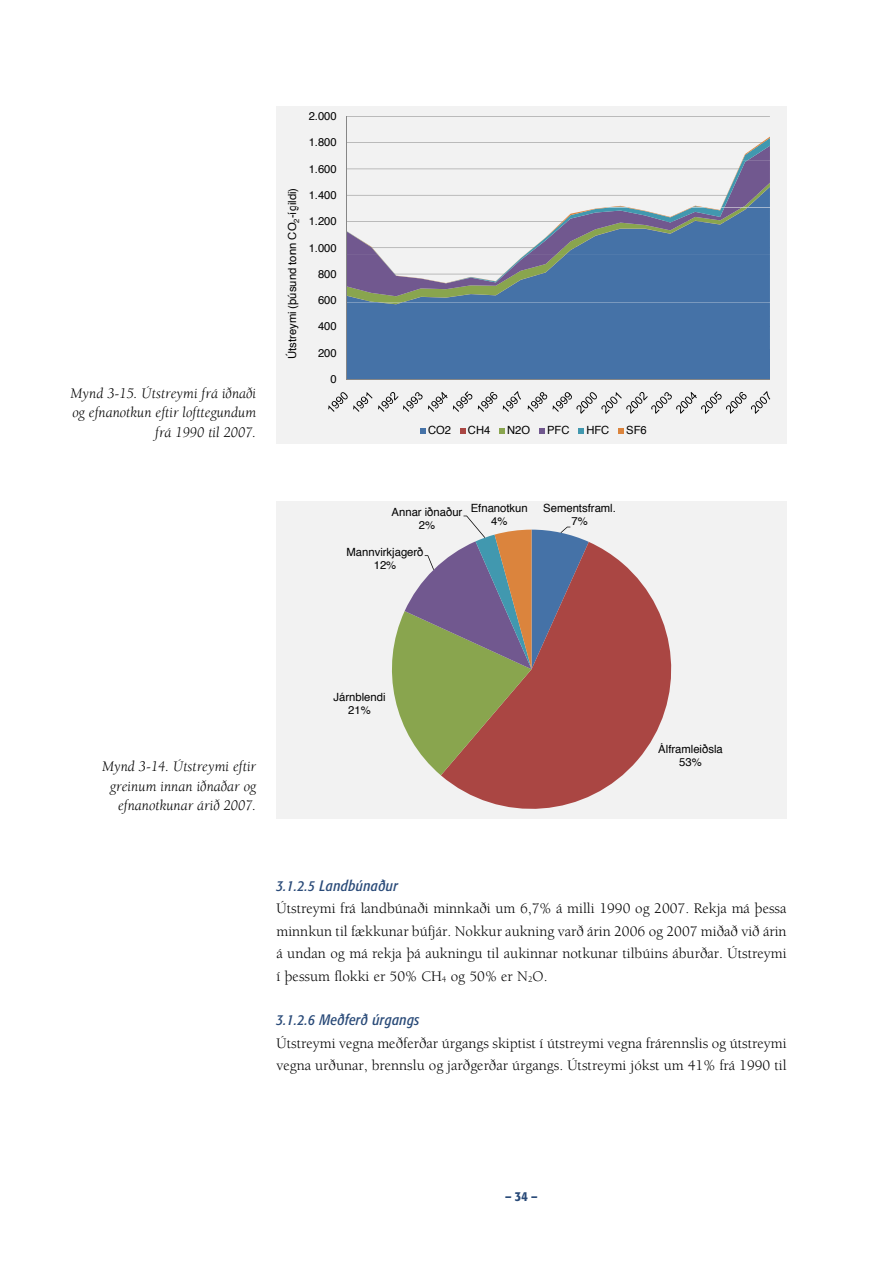
<style>
.page{position:relative;width:893px;height:1263px;background:#fff}
.page>*{position:absolute;margin:0;border:0;box-sizing:border-box;transform-origin:0 0}
.t1{font:15px/22.5px "Berkeley";color:#000;text-align:justify}
.t2{font:italic 15px/19.5px "Berkeley";color:#000;text-align:right}
.t3{font:italic condensed 15px "Formata";letter-spacing:.02em;color:#294a78}
.t4{font:500 condensed 13.5px "Formata";color:#294a78}
.t5{font:11.25px/13px "Helvetica";color:#000;text-align:center}
.t6{font:11.1px "Helvetica";color:#000}
</style>
<div class="page">
<div style="left:276px;top:106px;width:511px;height:7px;background:#f2f2f2"></div>
<div style="left:276px;top:113px;width:511px;height:47px;background:#f2f2f2"></div>
<hr style="left:346px;top:116px;width:424px;height:1px;background:#868686">
<hr style="left:346px;top:116px;width:1px;height:44px;background:#868686">
<div style="left:276px;top:160px;width:511px;height:48px;background:#f2f2f2"></div>
<div style="left:276px;top:208px;width:511px;height:47px;background:#f2f2f2"></div>
<div style="left:276px;top:255px;width:511px;height:47px;background:#f2f2f2"></div>
<div style="left:276px;top:302px;width:511px;height:48px;background:#f2f2f2"></div>
<div style="left:276px;top:350px;width:511px;height:47px;background:#f2f2f2"></div>
<svg style="left:346px;top:137px;width:424px;height:242px"></svg>
<hr style="left:346px;top:379px;width:424px;height:1px;background:#868686">
<div style="left:276px;top:397px;width:511px;height:46px;background:#f2f2f2"></div>
<svg style="left:328px;top:391px;width:144px;height:21px"></svg>
<svg style="left:478px;top:392px;width:19px;height:20px"></svg>
<svg style="left:503px;top:391px;width:18px;height:21px"></svg>
<svg style="left:528px;top:391px;width:242px;height:23px"></svg>
<svg style="left:420px;top:428px;width:6px;height:5px"></svg>
<svg style="left:460px;top:428px;width:5px;height:5px"></svg>
<svg style="left:499px;top:428px;width:6px;height:5px"></svg>
<svg style="left:539px;top:428px;width:6px;height:5px"></svg>
<svg style="left:578px;top:428px;width:6px;height:5px"></svg>
<svg style="left:618px;top:428px;width:6px;height:5px"></svg>
<div style="left:276px;top:501px;width:511px;height:6px;background:#f2f2f2"></div>
<div style="left:276px;top:507px;width:511px;height:48px;background:#f2f2f2"></div>
<div style="left:276px;top:555px;width:511px;height:47px;background:#f2f2f2"></div>
<div style="left:276px;top:602px;width:511px;height:47px;background:#f2f2f2"></div>
<div style="left:276px;top:649px;width:511px;height:48px;background:#f2f2f2"></div>
<div style="left:276px;top:697px;width:511px;height:47px;background:#f2f2f2"></div>
<div style="left:276px;top:744px;width:511px;height:47px;background:#f2f2f2"></div>
<div style="left:276px;top:791px;width:511px;height:27px;background:#f2f2f2"></div>
<svg style="left:392px;top:516px;width:280px;height:293px"></svg>
<p class="t2" style="left:71px;top:384px;width:187px">Mynd 3‑15. Útstreymi frá iðnaði og efnanotkun eftir lofttegundum frá 1990 til 2007.</p>
<p class="t6" style="left:284px;top:359px;width:173px;rotate:-90deg">Útstreymi (þúsund tonn CO<sub>2</sub>-ígildi)</p>
<p class="t5" style="left:309px;top:110px;width:29px">2.000</p>
<p class="t5" style="left:309px;top:136px;width:29px">1.800</p>
<p class="t5" style="left:309px;top:163px;width:29px">1.600</p>
<p class="t5" style="left:309px;top:189px;width:29px">1.400</p>
<p class="t5" style="left:309px;top:215px;width:29px">1.200</p>
<p class="t5" style="left:309px;top:241px;width:29px">1.000</p>
<p class="t5" style="left:318px;top:268px;width:20px">800</p>
<p class="t5" style="left:318px;top:294px;width:20px">600</p>
<p class="t5" style="left:318px;top:320px;width:20px">400</p>
<p class="t5" style="left:318px;top:346px;width:20px">200</p>
<p class="t5" style="left:330px;top:373px;width:8px">0</p>
<p class="t5" style="left:428px;top:424px;width:24px">CO2</p>
<p class="t5" style="left:468px;top:424px;width:24px">CH4</p>
<p class="t5" style="left:507px;top:424px;width:24px">N2O</p>
<p class="t5" style="left:547px;top:424px;width:24px">PFC</p>
<p class="t5" style="left:586px;top:424px;width:24px">HFC</p>
<p class="t5" style="left:626px;top:424px;width:22px">SF6</p>
<p class="t5" style="left:392px;top:506px;width:72px">Annar iðnaður</p>
<p class="t5" style="left:543px;top:502px;width:74px">Sementsframl.<br>7%</p>
<p class="t5" style="left:346px;top:545px;width:79px">Mannvirkjagerð</p>
<p class="t5" style="left:471px;top:502px;width:59px">Efnanotkun<br>4%</p>
<p class="t5" style="left:419px;top:519px;width:18px">2%</p>
<p class="t5" style="left:374px;top:558px;width:24px">12%</p>
<p class="t2" style="left:102px;top:757px;width:156px">Mynd 3‑14. Útstreymi eftir greinum innan iðnaðar og efnanotkunar árið 2007.</p>
<p class="t5" style="left:334px;top:691px;width:53px">Járnblendi</p>
<p class="t5" style="left:348px;top:704px;width:24px">21%</p>
<p class="t5" style="left:658px;top:743px;width:66px">Álframleiðsla</p>
<p class="t5" style="left:679px;top:756px;width:24px">53%</p>
<p class="t3" style="left:276px;top:877px;width:123px">3.1.2.5 Landbúnaður</p>
<p class="t1" style="left:276px;top:898px;width:512px">Útstreymi frá landbúnaði minnkaði um 6,7% á milli 1990 og 2007. Rekja má þessa minnkun til fækkunar búfjár. Nokkur aukning varð árin 2006 og 2007 miðað við árin á undan og má rekja þá aukningu til aukinnar notkunar tilbúins áburðar. Útstreymi í þessum flokki er 50% CH<sub>4</sub> og 50% er N<sub>2</sub>O.</p>
<p class="t3" style="left:276px;top:1011px;width:145px">3.1.2.6 Meðferð úrgangs</p>
<p class="t1" style="left:276px;top:1032px;width:512px">Útstreymi vegna meðferðar úrgangs skiptist í útstreymi vegna frárennslis og útstreymi vegna urðunar, brennslu og jarðgerðar úrgangs. Útstreymi jókst um 41% frá 1990 til</p>
<p class="t4" style="left:505px;top:1188px;width:34px">– 34 –</p>
</div>
